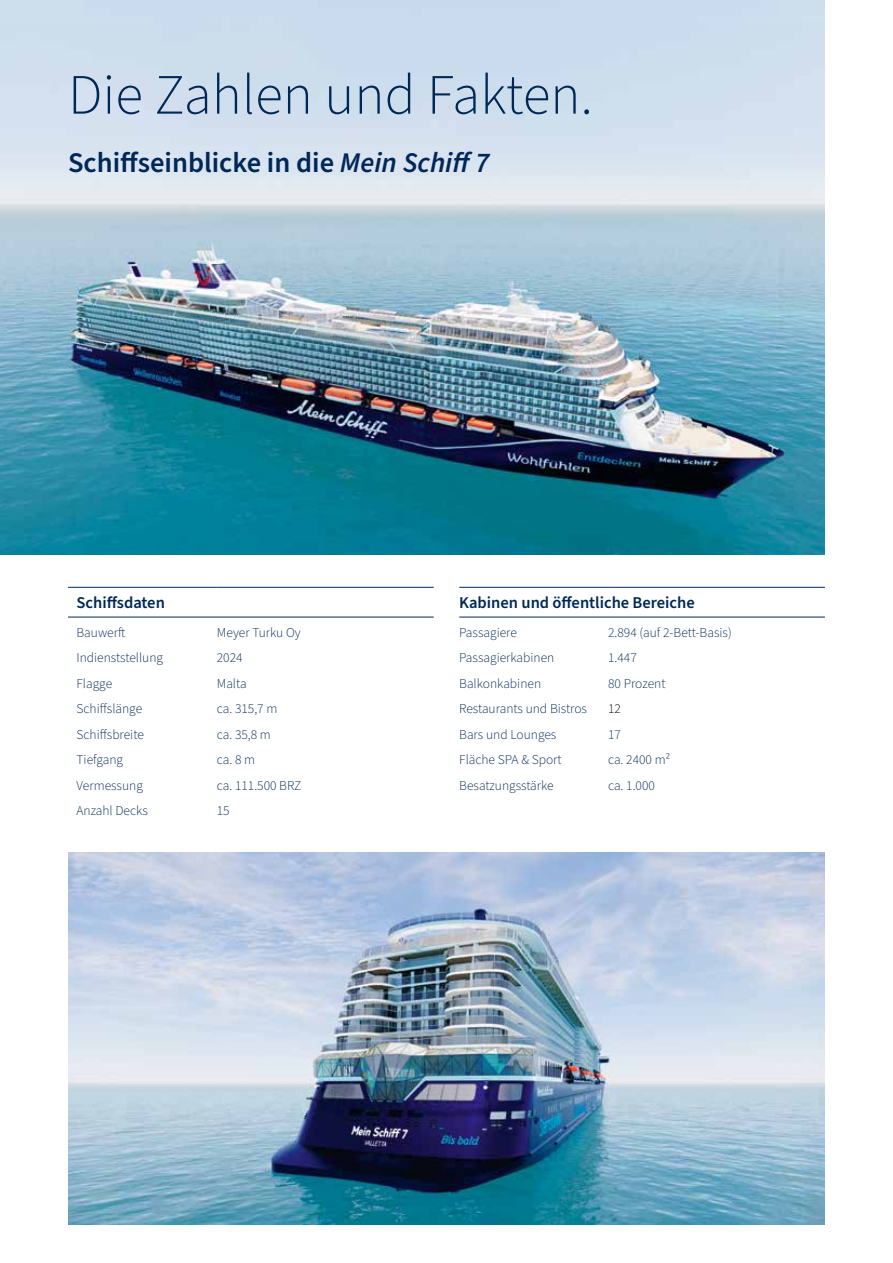
<style>
.page{position:relative;width:893px;height:1263px;background:#fff}
.page>*{position:absolute;margin:0;border:0;box-sizing:border-box;transform-origin:0 0}
.t1{font:300 57px "Source Sans Pro";color:#002857}
.t2{font:600 28.5px "Source Sans Pro";color:#002857}
.t3{font:600 16.5px "Source Sans Pro";color:#002857}
.t4{font:300 13.5px "Source Sans Pro";color:#002857}
.t5{font:300 13.5px "Source Sans Pro";color:#000}
.s1{font-style:italic}
</style>
<div class="page">
<img style="left:68px;top:853px;width:757px;height:372px">
<img style="left:0;top:0;width:825px;height:555px">
<hr style="left:68px;top:587px;width:149px;height:1px;background:#002857">
<hr style="left:217px;top:587px;width:217px;height:1px;background:#002857">
<hr style="left:68px;top:617px;width:149px;height:1px;background:#002857">
<hr style="left:217px;top:617px;width:217px;height:1px;background:#002857">
<hr style="left:459px;top:587px;width:149px;height:1px;background:#002857">
<hr style="left:608px;top:587px;width:217px;height:1px;background:#002857">
<hr style="left:459px;top:617px;width:149px;height:1px;background:#002857">
<hr style="left:608px;top:617px;width:217px;height:1px;background:#002857">
<h1 class="t1" style="left:68px;top:57px;width:526px">Die Zahlen und Fakten.</h1>
<h2 class="t2" style="left:68px;top:144px;width:423px">Schiffseinblicke in die <span class="s1">Mein Schiff 7</span></h2>
<p class="t3" style="left:77px;top:591px;width:90px">Schiffsdaten</p>
<p class="t4" style="left:77px;top:623px;width:50px">Bauwerft</p>
<p class="t4" style="left:217px;top:623px;width:85px">Meyer Turku Oy</p>
<p class="t4" style="left:77px;top:649px;width:88px">Indienststellung</p>
<p class="t4" style="left:217px;top:649px;width:27px">2024</p>
<p class="t4" style="left:77px;top:674px;width:37px">Flagge</p>
<p class="t4" style="left:217px;top:674px;width:31px">Malta</p>
<p class="t4" style="left:77px;top:700px;width:67px">Schiffslänge</p>
<p class="t4" style="left:217px;top:700px;width:62px">ca. 315,7 m</p>
<p class="t4" style="left:77px;top:725px;width:69px">Schiffsbreite</p>
<p class="t4" style="left:217px;top:725px;width:56px">ca. 35,8 m</p>
<p class="t4" style="left:77px;top:751px;width:48px">Tiefgang</p>
<p class="t4" style="left:217px;top:751px;width:40px">ca. 8 m</p>
<p class="t4" style="left:77px;top:776px;width:68px">Vermessung</p>
<p class="t4" style="left:217px;top:776px;width:86px">ca. 111.500 BRZ</p>
<p class="t4" style="left:77px;top:802px;width:73px">Anzahl Decks</p>
<p class="t4" style="left:217px;top:802px;width:14px">15</p>
<p class="t3" style="left:459px;top:591px;width:237px">Kabinen und öffentliche Bereiche</p>
<p class="t4" style="left:459px;top:623px;width:59px">Passagiere</p>
<p class="t4" style="left:608px;top:623px;width:125px">2.894 (auf 2-Bett-Basis)</p>
<p class="t4" style="left:459px;top:649px;width:97px">Passagierkabinen</p>
<p class="t4" style="left:608px;top:649px;width:30px">1.447</p>
<p class="t4" style="left:459px;top:674px;width:83px">Balkonkabinen</p>
<p class="t4" style="left:608px;top:674px;width:59px">80 Prozent</p>
<p class="t4" style="left:459px;top:700px;width:129px">Restaurants und Bistros</p>
<p class="t5" style="left:608px;top:700px;width:14px">12</p>
<p class="t4" style="left:459px;top:725px;width:99px">Bars und Lounges</p>
<p class="t4" style="left:608px;top:725px;width:14px">17</p>
<p class="t4" style="left:459px;top:751px;width:104px">Fläche SPA &amp; Sport</p>
<p class="t4" style="left:608px;top:751px;width:64px">ca. 2400 m²</p>
<p class="t4" style="left:459px;top:776px;width:96px">Besatzungsstärke</p>
<p class="t4" style="left:608px;top:776px;width:48px">ca. 1.000</p>
</div>
